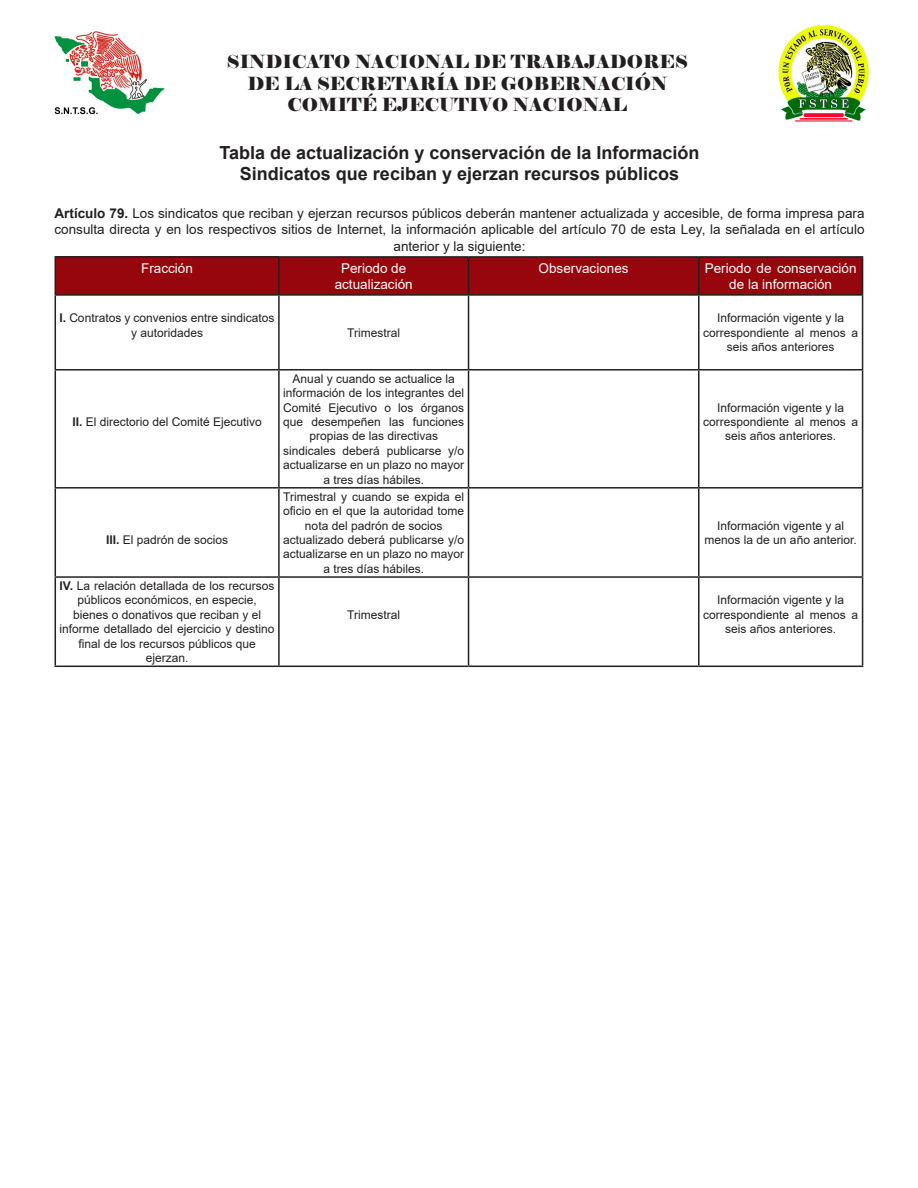
<style>
.page{position:relative;width:918px;height:1188px;background:#fff}
.page>*{position:absolute;margin:0;border:0;box-sizing:border-box;transform-origin:0 0}
.t1{font:700 18px "Arial";color:#231f20}
.t2{font:18px "Elephant";color:#231f20}
.t3{font:13.5px/16.2px "Arial";color:#231f20;text-align:center}
.t4{font:13.5px/16.2px "Arial";color:#fff;text-align:center}
.t5{font:12px/14.4px "Arial";color:#231f20;text-align:center}
.s1{font-weight:700}
</style>
<div class="page">
<img style="left:54px;top:31px;width:111px;height:84px">
<img style="left:778px;top:26px;width:91px;height:95px">
<div style="left:55px;top:257px;width:224px;height:38px;background:#97060c"></div>
<div style="left:280px;top:258px;width:582px;height:36px;background:#97060c"></div>
<hr style="left:55px;top:256px;width:224px;height:2px;background:#231f20">
<hr style="left:55px;top:258px;width:1px;height:36px;background:#231f20">
<hr style="left:279px;top:256px;width:190px;height:2px;background:#231f20">
<hr style="left:278px;top:258px;width:2px;height:36px;background:#231f20">
<hr style="left:469px;top:256px;width:230px;height:2px;background:#231f20">
<hr style="left:468px;top:258px;width:1px;height:36px;background:#231f20">
<hr style="left:699px;top:256px;width:164px;height:2px;background:#231f20">
<hr style="left:698px;top:258px;width:2px;height:36px;background:#231f20">
<hr style="left:862px;top:258px;width:1px;height:36px;background:#231f20">
<hr style="left:55px;top:294px;width:224px;height:2px;background:#231f20">
<hr style="left:55px;top:296px;width:1px;height:73px;background:#231f20">
<hr style="left:279px;top:294px;width:190px;height:2px;background:#231f20">
<hr style="left:278px;top:296px;width:2px;height:73px;background:#231f20">
<hr style="left:469px;top:294px;width:230px;height:2px;background:#231f20">
<hr style="left:468px;top:296px;width:1px;height:73px;background:#231f20">
<hr style="left:699px;top:294px;width:164px;height:2px;background:#231f20">
<hr style="left:698px;top:296px;width:2px;height:73px;background:#231f20">
<hr style="left:862px;top:296px;width:1px;height:73px;background:#231f20">
<hr style="left:55px;top:369px;width:224px;height:2px;background:#231f20">
<hr style="left:55px;top:371px;width:1px;height:116px;background:#231f20">
<hr style="left:279px;top:369px;width:190px;height:2px;background:#231f20">
<hr style="left:278px;top:371px;width:2px;height:116px;background:#231f20">
<hr style="left:469px;top:369px;width:230px;height:2px;background:#231f20">
<hr style="left:468px;top:371px;width:1px;height:116px;background:#231f20">
<hr style="left:699px;top:369px;width:164px;height:2px;background:#231f20">
<hr style="left:698px;top:371px;width:2px;height:116px;background:#231f20">
<hr style="left:862px;top:371px;width:1px;height:116px;background:#231f20">
<hr style="left:55px;top:487px;width:224px;height:2px;background:#231f20">
<hr style="left:55px;top:489px;width:1px;height:87px;background:#231f20">
<hr style="left:279px;top:487px;width:190px;height:2px;background:#231f20">
<hr style="left:278px;top:489px;width:2px;height:87px;background:#231f20">
<hr style="left:469px;top:487px;width:230px;height:2px;background:#231f20">
<hr style="left:468px;top:489px;width:1px;height:87px;background:#231f20">
<hr style="left:699px;top:487px;width:164px;height:2px;background:#231f20">
<hr style="left:698px;top:489px;width:2px;height:87px;background:#231f20">
<hr style="left:862px;top:489px;width:1px;height:87px;background:#231f20">
<hr style="left:55px;top:576px;width:224px;height:2px;background:#231f20">
<hr style="left:55px;top:578px;width:1px;height:88px;background:#231f20">
<hr style="left:279px;top:576px;width:190px;height:2px;background:#231f20">
<hr style="left:278px;top:578px;width:2px;height:88px;background:#231f20">
<hr style="left:469px;top:576px;width:230px;height:2px;background:#231f20">
<hr style="left:468px;top:578px;width:1px;height:88px;background:#231f20">
<hr style="left:699px;top:576px;width:164px;height:2px;background:#231f20">
<hr style="left:698px;top:578px;width:2px;height:88px;background:#231f20">
<hr style="left:862px;top:578px;width:1px;height:88px;background:#231f20">
<hr style="left:55px;top:666px;width:224px;height:1px;background:#231f20">
<hr style="left:279px;top:666px;width:190px;height:1px;background:#231f20">
<hr style="left:469px;top:666px;width:230px;height:1px;background:#231f20">
<hr style="left:699px;top:666px;width:164px;height:1px;background:#231f20">
<p class="t2" style="left:227px;top:50px;width:463px">SINDICATO NACIONAL DE TRABAJADORES</p>
<p class="t2" style="left:247px;top:72px;width:422px">DE LA SECRETARÍA DE GOBERNACIÓN</p>
<p class="t2" style="left:288px;top:94px;width:341px">COMITÉ EJECUTIVO NACIONAL</p>
<p class="t1" style="left:220px;top:140px;width:481px">Tabla de actualización y conservación de la Información</p>
<p class="t1" style="left:240px;top:161px;width:441px">Sindicatos que reciban y ejerzan recursos públicos</p>
<p class="t3" style="left:55px;top:205px;width:812px"><span class="s1">Artículo 79.</span> Los sindicatos que reciban y ejerzan recursos públicos deberán mantener actualizada y accesible, de forma impresa para consulta directa y en los respectivos sitios de Internet, la información aplicable del artículo 70 de esta Ley, la señalada en el artículo anterior y la siguiente:</p>
<p class="t4" style="left:141px;top:260px;width:53px">Fracción</p>
<p class="t4" style="left:341px;top:260px;width:67px">Periodo de</p>
<p class="t4" style="left:335px;top:276px;width:80px">actualización</p>
<p class="t4" style="left:539px;top:260px;width:92px">Observaciones</p>
<p class="t4" style="left:705px;top:260px;width:153px">Periodo de conservación de la información</p>
<p class="t5" style="left:60px;top:311px;width:217px"><span class="s1">I.</span> Contratos y convenios entre sindicatos y autoridades</p>
<p class="t5" style="left:347px;top:325px;width:54px">Trimestral</p>
<p class="t5" style="left:72px;top:414px;width:191px"><span class="s1">II.</span> El directorio del Comité Ejecutivo</p>
<p class="t5" style="left:106px;top:533px;width:124px"><span class="s1">III.</span> El padrón de socios</p>
<p class="t5" style="left:60px;top:579px;width:217px"><span class="s1">IV.</span> La relación detallada de los recursos públicos económicos, en especie,</p>
<p class="t5" style="left:73px;top:607px;width:190px">bienes o donativos que reciban y el</p>
<p class="t5" style="left:60px;top:622px;width:217px">informe detallado del ejercicio y destino final de los recursos públicos que</p>
<p class="t5" style="left:146px;top:651px;width:44px">ejerzan.</p>
<p class="t5" style="left:293px;top:371px;width:164px">Anual y cuando se actualice la</p>
<p class="t5" style="left:283px;top:386px;width:183px">información de los integrantes del<br>Comité Ejecutivo o los órganos que desempeñen las funciones propias de las directivas</p>
<p class="t5" style="left:283px;top:443px;width:183px">sindicales deberá publicarse y/o actualizarse en un plazo no mayor a tres días hábiles.</p>
<p class="t5" style="left:283px;top:489px;width:183px">Trimestral y cuando se expida el oficio en el que la autoridad tome nota del padrón de socios</p>
<p class="t5" style="left:283px;top:533px;width:183px">actualizado deberá publicarse y/o actualizarse en un plazo no mayor a tres días hábiles.</p>
<p class="t5" style="left:347px;top:607px;width:54px">Trimestral</p>
<p class="t5" style="left:717px;top:311px;width:128px">Información vigente y la</p>
<p class="t5" style="left:703px;top:325px;width:157px">correspondiente al menos a seis años anteriores</p>
<p class="t5" style="left:717px;top:400px;width:128px">Información vigente y la</p>
<p class="t5" style="left:703px;top:414px;width:157px">correspondiente al menos a seis años anteriores.</p>
<p class="t5" style="left:717px;top:518px;width:128px">Información vigente y al</p>
<p class="t5" style="left:705px;top:533px;width:154px">menos la de un año anterior.</p>
<p class="t5" style="left:717px;top:593px;width:128px">Información vigente y la</p>
<p class="t5" style="left:703px;top:607px;width:157px">correspondiente al menos a seis años anteriores.</p>
</div>
